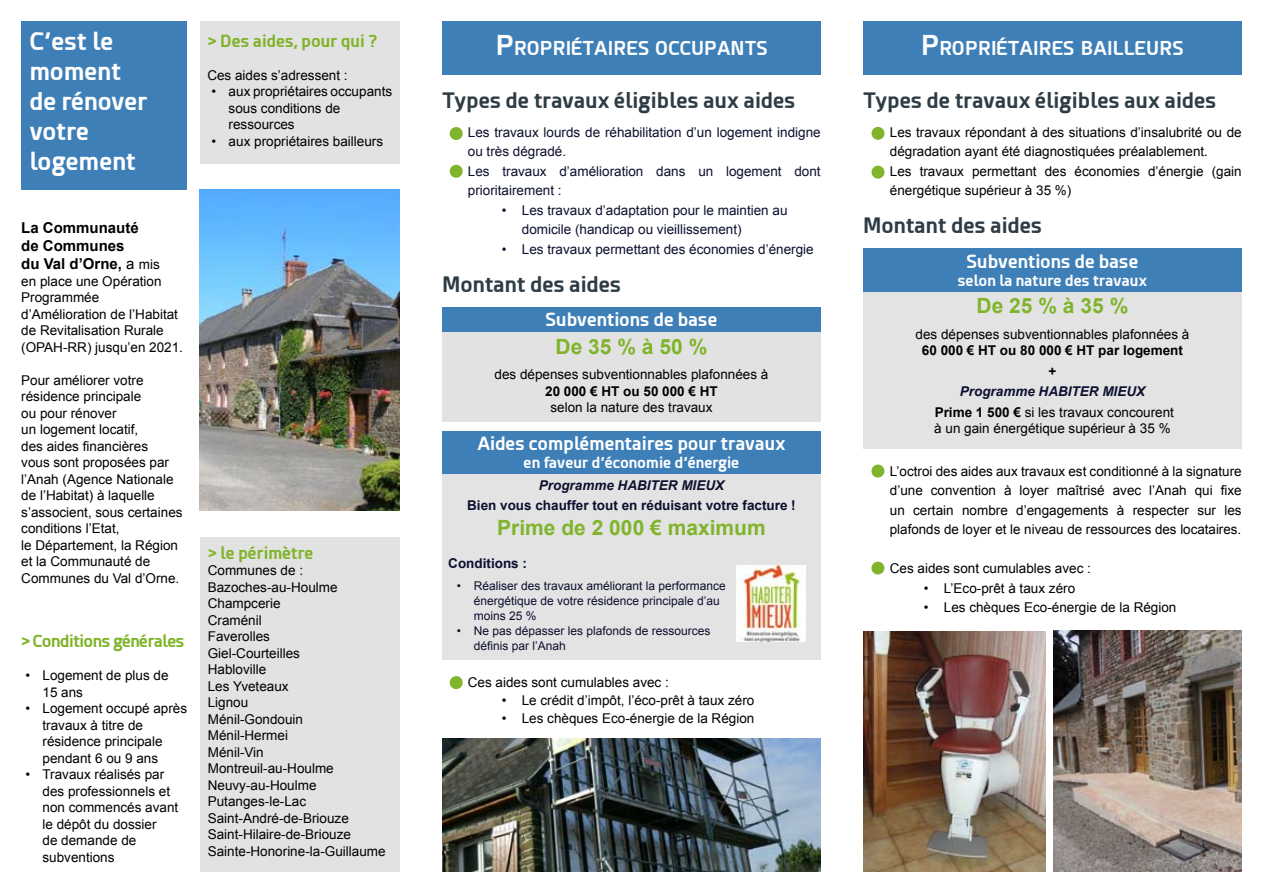
<style>
.page{position:relative;width:1263px;height:893px;background:#fff}
.page>*{position:absolute;margin:0;border:0;box-sizing:border-box;transform-origin:0 0}
.t1{font:700 24px/30px "Esphimere";color:#fff}
.t2{font:700 21px "Esphimere";color:#2e3c45}
.t3{font:700 21px "Arial";color:#80b42b}
.t4{font:700 18.9px "Esphimere";color:#fff}
.t5{font:700 18px "Esphimere";color:#fff}
.t6{font:700 16.5px "Esphimere";letter-spacing:-.005em;color:#80b42b}
.t7{font:700 16.5px "Esphimere";letter-spacing:-.03em;color:#80b42b}
.t8{font:700 15px "Esphimere";color:#fff}
.t9{font:700 15px/18px "Arial";color:#000}
.t10{font:13.5px/16.5px "Arial";color:#000}
.t11{font:13.5px "Arial";color:#0c102e}
.t12{font:700 13.5px "Arial";color:#0c102e}
.t13{font:700 13.5px/21px "Arial";color:#000;text-align:center}
.t14{font:italic 700 13.5px "Arial";color:#0c102e}
.t15{font:12px/15px "Arial";color:#0c102e}
.s1{font-size:27px}
.s2{font-weight:400}
.s3{font-weight:400;font-size:13.5px}
.s4{font-weight:700;font-style:italic;color:#0c102e}
.s5{font-weight:700}
</style>
<div class="page">
<div style="left:200px;top:537px;width:200px;height:335px;background:#e3e2e3"></div>
<div style="left:442px;top:21px;width:379px;height:53px;background:#3e7fb8"></div>
<div style="left:21px;top:21px;width:166px;height:169px;background:#3e7fb8"></div>
<div style="left:863px;top:21px;width:379px;height:53px;background:#3e7fb8"></div>
<div style="left:442px;top:307px;width:379px;height:25px;background:#3e7fb8"></div>
<div style="left:442px;top:332px;width:379px;height:90px;background:#e3e2e3"></div>
<div style="left:442px;top:431px;width:379px;height:43px;background:#3e7fb8"></div>
<div style="left:442px;top:474px;width:379px;height:186px;background:#e3e3e3"></div>
<div style="left:871px;top:127px;width:13px;height:13px;background:#80b42b;border-radius:50%"></div>
<div style="left:450px;top:127px;width:13px;height:13px;background:#80b42b;border-radius:50%"></div>
<div style="left:450px;top:165px;width:13px;height:13px;background:#80b42b;border-radius:50%"></div>
<div style="left:871px;top:166px;width:13px;height:13px;background:#80b42b;border-radius:50%"></div>
<img style="left:737px;top:566px;width:68px;height:76px">
<div style="left:450px;top:676px;width:13px;height:13px;background:#80b42b;border-radius:50%"></div>
<div style="left:871px;top:562px;width:13px;height:13px;background:#80b42b;border-radius:50%"></div>
<div style="left:871px;top:465px;width:13px;height:13px;background:#80b42b;border-radius:50%"></div>
<div style="left:863px;top:248px;width:379px;height:44px;background:#3e7fb8"></div>
<div style="left:863px;top:292px;width:379px;height:156px;background:#e3e3e3"></div>
<img style="left:200px;top:189px;width:200px;height:322px">
<div style="left:200px;top:21px;width:200px;height:143px;background:#e3e2e3"></div>
<img style="left:442px;top:738px;width:379px;height:134px">
<img style="left:863px;top:631px;width:182px;height:240px">
<img style="left:1053px;top:631px;width:189px;height:240px">
<h1 class="t1" style="left:30px;top:26px;width:85px">C’est le</h1>
<h3 class="t4" style="left:496px;top:37px;width:32px"><span class="s1">P</span>ropr</h3>
<h3 class="t4" style="left:566px;top:37px;width:203px">iétaires occupants</h3>
<h1 class="t1" style="left:30px;top:56px;width:119px">moment de rénover votre logement</h1>
<p class="t6" style="left:207px;top:31px;width:172px">&gt; Des aides, pour qui ?</p>
<p class="t10" style="left:229px;top:67px;width:165px;text-indent:-21px">Ces aides s’adressent :<br>aux propriétaires occupants sous conditions de ressources<br>aux propriétaires bailleurs</p>
<p class="t10" style="left:212px;top:83px;width:6px">•</p>
<h2 class="t2" style="left:442px;top:87px;width:355px">Types de travaux éligibles aux aides</h2>
<p class="t11" style="left:468px;top:123px;width:354px">Les travaux lourds de réhabilitation d’un logement indigne</p>
<p class="t11" style="left:468px;top:143px;width:100px">ou très dégradé.</p>
<p class="t11" style="left:468px;top:162px;width:354px">Les travaux d’amélioration dans un logement dont</p>
<p class="t11" style="left:468px;top:182px;width:95px">prioritairement :</p>
<p class="t11" style="left:522px;top:201px;width:267px">Les travaux d’adaptation pour le maintien au</p>
<p class="t11" style="left:522px;top:221px;width:221px">domicile (handicap ou vieillissement)</p>
<p class="t11" style="left:522px;top:240px;width:293px">Les travaux permettant des économies d’énergie</p>
<p class="t10" style="left:212px;top:133px;width:6px">•</p>
<p class="t11" style="left:502px;top:201px;width:6px">•</p>
<p class="t11" style="left:502px;top:240px;width:6px">•</p>
<p class="t9" style="left:21px;top:219px;width:140px">La Communauté de Communes<br>du Val d’Orne, <span class="s2">a</span> <span class="s3">mis</span></p>
<p class="t10" style="left:21px;top:273px;width:163px">en place une Opération<br>Programmée d’Amélioration de l’Habitat de Revitalisation Rurale (OPAH-RR) jusqu’en 2021.</p>
<p class="t10" style="left:21px;top:372px;width:163px">Pour améliorer votre résidence principale<br>ou pour rénover<br>un logement locatif,<br>des aides financières<br>vous sont proposées par l’Anah (Agence Nationale de l’Habitat) à laquelle s’associent, sous certaines conditions l’Etat,<br>le Département, la Région et la Communauté de<br>Communes du Val d’Orne.</p>
<h2 class="t2" style="left:442px;top:271px;width:180px">Montant des aides</h2>
<h3 class="t5" style="left:545px;top:309px;width:173px">Subventions de base</h3>
<h2 class="t3" style="left:556px;top:332px;width:153px">De 35 % à 50 %</h2>
<p class="t10" style="left:494px;top:366px;width:275px">des dépenses subventionnables plafonnées à</p>
<p class="t13" style="left:545px;top:381px;width:174px">20 000 € HT ou 50 000 € HT</p>
<p class="t10" style="left:550px;top:399px;width:164px">selon la nature des travaux</p>
<h3 class="t5" style="left:477px;top:433px;width:310px">Aides complémentaires pour travaux</h3>
<p class="t8" style="left:524px;top:454px;width:217px">en faveur d’économie d’énergie</p>
<p class="t14" style="left:539px;top:476px;width:187px">Programme HABITER MIEUX</p>
<p class="t12" style="left:467px;top:496px;width:330px">Bien vous chauffer tout en réduisant votre facture !</p>
<h2 class="t3" style="left:497px;top:513px;width:270px">Prime de 2 000 € maximum</h2>
<p class="t12" style="left:448px;top:554px;width:80px">Conditions :</p>
<p class="t15" style="left:474px;top:579px;width:254px">Réaliser des travaux améliorant la performance énergétique de votre résidence principale d’au moins 25 %<br>Ne pas dépasser les plafonds de ressources définis par l’Anah</p>
<p class="t6" style="left:208px;top:543px;width:107px">&gt; le périmètre</p>
<p class="t10" style="left:208px;top:562px;width:179px">Communes de :<br>Bazoches-au-Houlme<br>Champcerie<br>Craménil<br>Faverolles<br>Giel-Courteilles<br>Habloville<br>Les Yveteaux<br>Lignou<br>Ménil-Gondouin<br>Ménil-Hermei<br>Ménil-Vin<br>Montreuil-au-Houlme<br>Neuvy-au-Houlme<br>Putanges-le-Lac<br>Saint-André-de-Briouze<br>Saint-Hilaire-de-Briouze<br>Sainte-Honorine-la-Guillaume</p>
<p class="t15" style="left:457px;top:579px;width:6px">•</p>
<p class="t15" style="left:457px;top:624px;width:6px">•</p>
<p class="t7" style="left:21px;top:631px;width:165px">&gt; Conditions générales</p>
<p class="t10" style="left:43px;top:667px;width:146px">Logement de plus de<br>15 ans<br>Logement occupé après travaux à titre de résidence principale pendant 6 ou 9 ans<br>Travaux réalisés par des professionnels et non commencés avant le dépôt du dossier<br>de demande de subventions</p>
<p class="t10" style="left:26px;top:667px;width:6px">•</p>
<p class="t10" style="left:26px;top:700px;width:6px">•</p>
<p class="t10" style="left:522px;top:673px;width:234px;line-height:18px;text-indent:-54px">Ces aides sont cumulables avec :<br>Le crédit d’impôt, l’éco-prêt à taux zéro<br>Les chèques Eco-énergie de la Région</p>
<p class="t10" style="left:502px;top:691px;width:6px;line-height:18px">• •</p>
<p class="t10" style="left:26px;top:766px;width:6px">•</p>
<h3 class="t4" style="left:921px;top:37px;width:32px"><span class="s1">P</span>ropr</h3>
<h3 class="t4" style="left:991px;top:37px;width:194px">iétaires bailleurs</h3>
<h2 class="t2" style="left:863px;top:87px;width:355px">Types de travaux éligibles aux aides</h2>
<p class="t10" style="left:890px;top:122px;width:353px;line-height:19.5px">Les travaux répondant à des situations d’insalubrité ou de dégradation ayant été diagnostiquées préalablement.<br>Les travaux permettant des économies d’énergie (gain énergétique supérieur à 35 %)</p>
<h2 class="t2" style="left:863px;top:213px;width:180px">Montant des aides</h2>
<h3 class="t5" style="left:966px;top:250px;width:173px">Subventions de base</h3>
<p class="t8" style="left:958px;top:271px;width:191px">selon la nature des travaux</p>
<h2 class="t3" style="left:976px;top:292px;width:153px">De 25 % à 35 %</h2>
<p class="t10" style="left:915px;top:326px;width:275px">des dépenses subventionnables plafonnées à</p>
<p class="t13" style="left:922px;top:340px;width:263px">60 000 € HT ou 80 000 € HT par logement +</p>
<p class="t10" style="left:935px;top:381px;width:241px;line-height:21px;text-align:center"><span class="s4">Programme HABITER MIEUX<br></span><span class="s5">Prime 1 500 €</span> si les travaux concourent</p>
<p class="t10" style="left:934px;top:420px;width:238px">à un gain énergétique supérieur à 35 %</p>
<p class="t10" style="left:890px;top:461px;width:353px;line-height:19.5px;text-align:justify">L’octroi des aides aux travaux est conditionné à la signature d’une convention à loyer maîtrisé avec l’Anah qui fixe un certain nombre d’engagements à respecter sur les plafonds de loyer et le niveau de ressources des locataires.</p>
<p class="t10" style="left:944px;top:559px;width:234px;line-height:19.5px;text-indent:-54px">Ces aides sont cumulables avec :<br>L’Eco-prêt à taux zéro<br>Les chèques Eco-énergie de la Région</p>
<p class="t10" style="left:924px;top:578px;width:6px;line-height:19.5px">• •</p>
</div>
